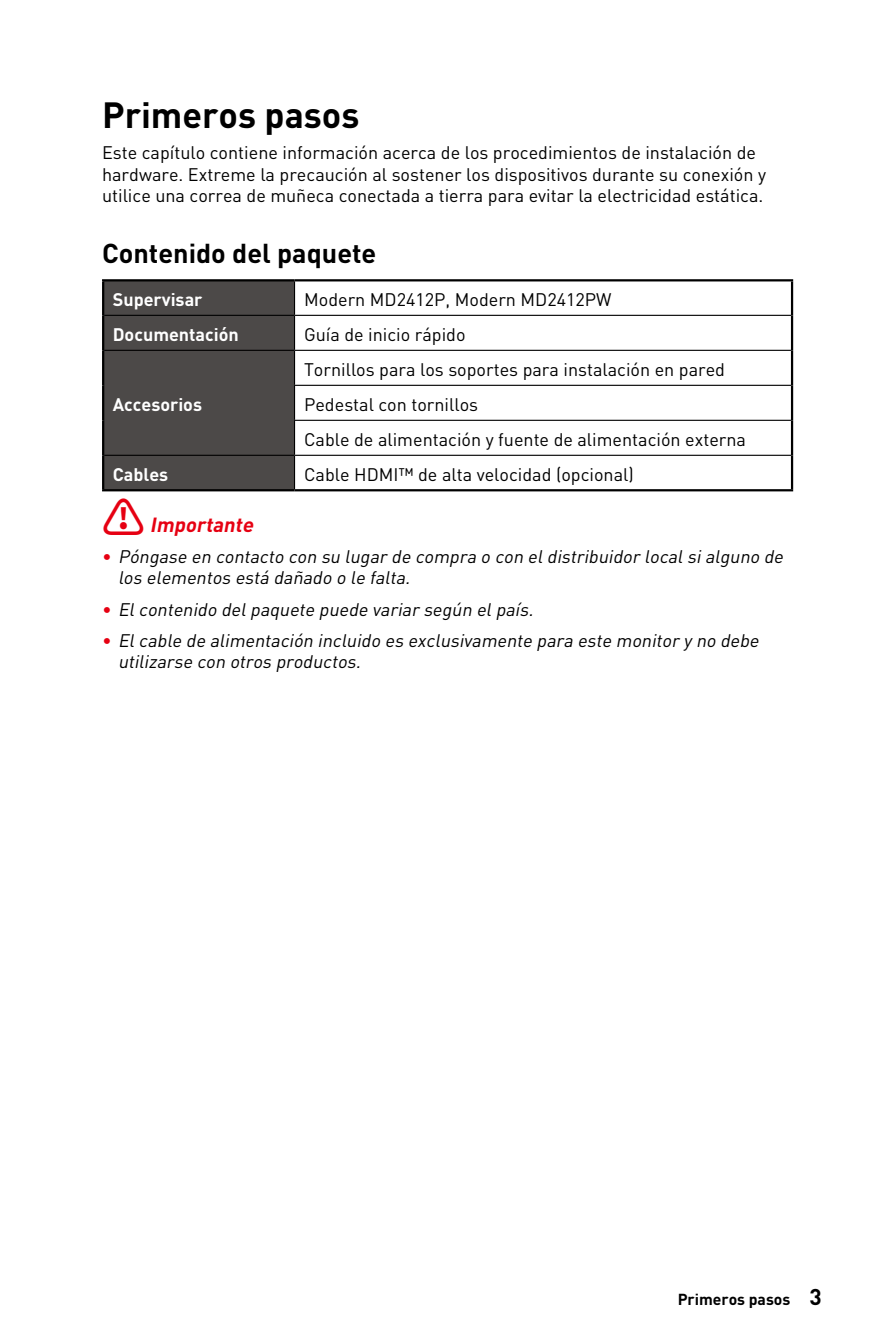
<style>
.page{position:relative;width:893px;height:1340px;background:#fff}
.page>*{position:absolute;margin:0;border:0;box-sizing:border-box;transform-origin:0 0}
.Title_1{font:700 36px "MSI Din Pro Noto CJK";color:#000}
.Title_2{font:700 27px "MSI Din Pro Noto CJK";color:#000}
.t1{font:italic 700 20.25px "MSI Din Pro Noto CJK";color:#e60012}
.Text_1{font:18px/21.6px "MSI Din Pro Noto CJK";color:#000}
.t2{font:italic 18px/21.6px "MSI Din Pro Noto CJK";color:#000}
.Table_Head_1{font:700 18px "MSI Din Pro Noto CJK";color:#fff}
.t3{font:700 15.75px "MSI Din Pro Noto CJK";color:#000}
.s1{font-style:normal;font-size:42.75px}
.s2{font-weight:700;font-style:normal;color:#e60012}
.s3{font-size:22.5px}
</style>
<div class="page">
<div style="left:104px;top:281px;width:190px;height:208px;background:#4c4948"></div>
<hr style="left:791px;top:315px;width:2px;height:35px;background:#000">
<hr style="left:791px;top:350px;width:2px;height:35px;background:#000">
<hr style="left:791px;top:385px;width:2px;height:35px;background:#000">
<hr style="left:791px;top:420px;width:2px;height:35px;background:#000">
<hr style="left:791px;top:455px;width:2px;height:34px;background:#000">
<hr style="left:102px;top:279px;width:193px;height:2px;background:#000">
<hr style="left:102px;top:281px;width:2px;height:34px;background:#000">
<hr style="left:295px;top:279px;width:498px;height:2px;background:#000">
<hr style="left:791px;top:281px;width:2px;height:34px;background:#000">
<hr style="left:102px;top:455px;width:2px;height:34px;background:#000">
<hr style="left:102px;top:350px;width:2px;height:35px;background:#000">
<hr style="left:102px;top:385px;width:2px;height:35px;background:#000">
<hr style="left:102px;top:420px;width:2px;height:35px;background:#000">
<hr style="left:294px;top:281px;width:1px;height:34px;background:#000">
<hr style="left:295px;top:315px;width:496px;height:1px;background:#000">
<hr style="left:295px;top:350px;width:496px;height:1px;background:#000">
<hr style="left:294px;top:351px;width:1px;height:34px;background:#000">
<hr style="left:294px;top:386px;width:1px;height:34px;background:#000">
<hr style="left:294px;top:385px;width:497px;height:1px;background:#000">
<hr style="left:294px;top:420px;width:497px;height:1px;background:#000">
<hr style="left:294px;top:421px;width:1px;height:34px;background:#000">
<hr style="left:104px;top:455px;width:191px;height:1px;background:#000">
<hr style="left:295px;top:455px;width:496px;height:1px;background:#000">
<hr style="left:294px;top:456px;width:1px;height:33px;background:#000">
<hr style="left:104px;top:315px;width:191px;height:1px;background:#000">
<hr style="left:294px;top:316px;width:1px;height:34px;background:#000">
<hr style="left:104px;top:350px;width:191px;height:1px;background:#000">
<hr style="left:102px;top:315px;width:2px;height:35px;background:#000">
<hr style="left:102px;top:489px;width:193px;height:2px;background:#000">
<hr style="left:295px;top:489px;width:498px;height:2px;background:#000">
<p class="Title_1" style="left:102px;top:94px;width:259px">Primeros pasos</p>
<p class="Text_1" style="left:102px;top:142px;width:666px">Este capítulo contiene información acerca de los procedimientos de instalación de hardware. Extreme la precaución al sostener los dispositivos durante su conexión y utilice una correa de muñeca conectada a tierra para evitar la electricidad estática.</p>
<p class="Title_2" style="left:102px;top:238px;width:276px">Contenido del paquete</p>
<p class="Table_Head_1" style="left:113px;top:289px;width:91px">Supervisar</p>
<p class="Text_1" style="left:304px;top:289px;width:309px">Modern MD2412P, Modern MD2412PW</p>
<p class="Table_Head_1" style="left:113px;top:324px;width:128px">Documentación</p>
<p class="Text_1" style="left:304px;top:324px;width:163px">Guía de inicio rápido</p>
<p class="Table_Head_1" style="left:113px;top:394px;width:91px">Accesorios</p>
<p class="Text_1" style="left:304px;top:359px;width:422px">Tornillos para los soportes para instalación en pared</p>
<p class="Text_1" style="left:304px;top:394px;width:176px">Pedestal con tornillos</p>
<p class="Text_1" style="left:304px;top:429px;width:443px">Cable de alimentación y fuente de alimentación externa</p>
<p class="Table_Head_1" style="left:113px;top:464px;width:57px">Cables</p>
<p class="Text_1" style="left:304px;top:463px;width:331px">Cable HDMI™ de alta velocidad (opcional)</p>
<p class="t1" style="left:102px;top:513px;width:163px"><span class="s1">⚠</span> Importante</p>
<p class="t2" style="left:118px;top:546px;width:676px;text-indent:-16px"><span class="s2">∙</span> Póngaseencontactoconsulugardecompraoconeldistribuidorlocalsialgunode loselementosestádañadoolefalta.</p>
<p class="t2" style="left:102px;top:598px;width:442px"><span class="s2">∙</span> Elcontenidodelpaquetepuedevariarsegúnelpaís.</p>
<p class="t2" style="left:118px;top:630px;width:651px;text-indent:-16px"><span class="s2">∙</span> Elcabledealimentaciónincluidoesexclusivamenteparaestemonitorynodebe utilizarseconotrosproductos.</p>
<p class="t3" style="left:678px;top:1289px;width:145px">Primeros pasos <span class="s3">3</span></p>
</div>
